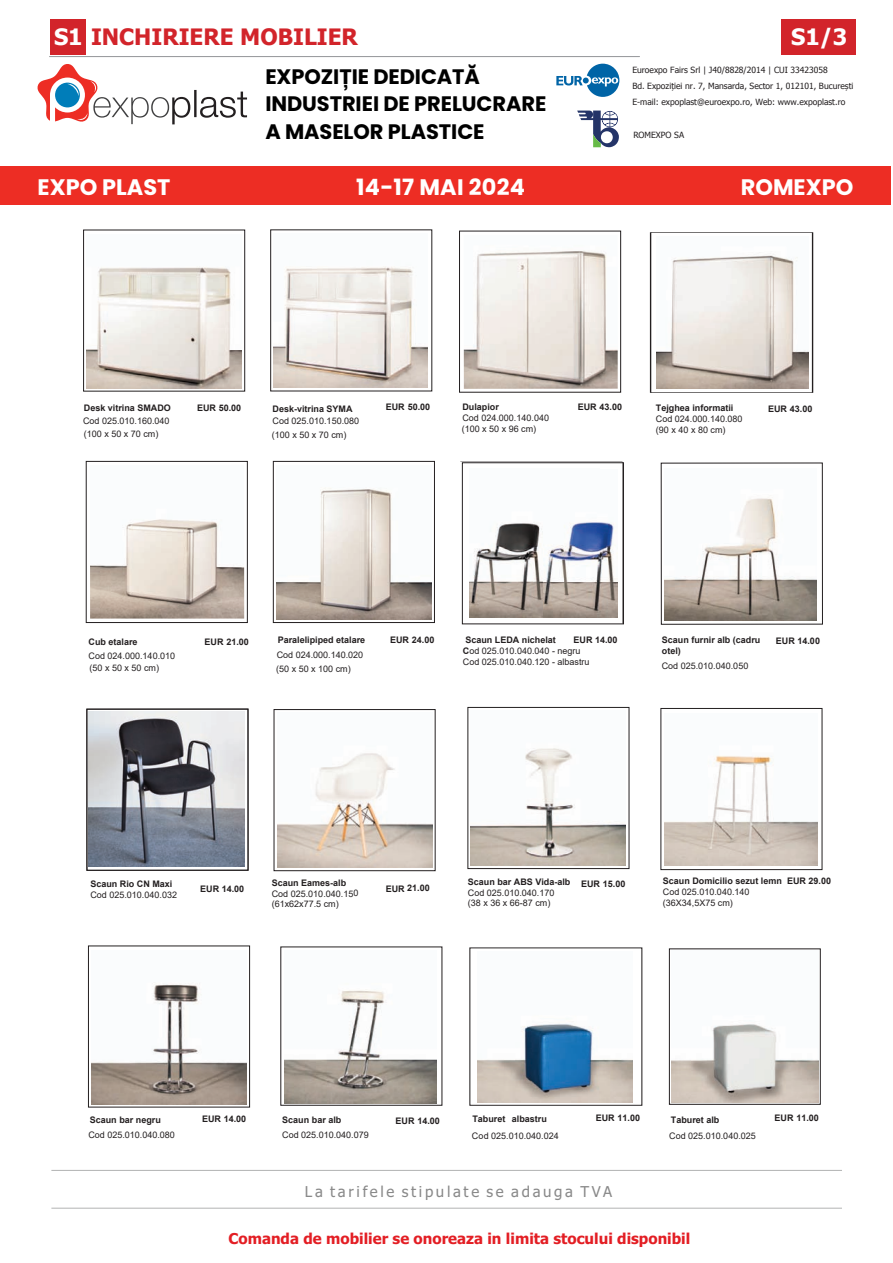
<style>
.page{position:relative;width:893px;height:1263px;background:#fff}
.page>*{position:absolute;margin:0;border:0;box-sizing:border-box;transform-origin:0 0}
.t1{font:700 22.5px "Poppins";color:#fff}
.t2{font:700 22.5px "Tahoma";color:#d2242a}
.t3{font:700 22.5px "Tahoma";color:#fff}
.t4{font:700 21px/27.5px "Poppins";letter-spacing:-.005em;color:#000}
.t5{font:700 15px "Tahoma";color:#e31e24}
.t6{font:15px "Tahoma";letter-spacing:.18em;color:#898989}
.t7{font:9px/10.8px "Arial";color:#231f20}
.t8{font:700 9px/10.8px "Arial";color:#231f20}
.t9{font:700 9px "Arial";color:#231f20}
.t10{font:8.55px/16.4px "Tahoma";color:#231f20}
.s1{color:#fff}
.s2{font-style:inherit}
.s3{font-weight:700}
</style>
<div class="page">
<hr style="left:51px;top:1208px;width:791px;height:1px;background:#b2b3b3">
<hr style="left:51px;top:1170px;width:791px;height:1px;background:#b2b3b3">
<hr style="left:50px;top:56px;width:589px;height:1px;background:#939598">
<div style="left:50px;top:19px;width:36px;height:36px;background:#d2242a"></div>
<div style="left:782px;top:19px;width:74px;height:36px;background:#d2242a"></div>
<img style="left:277px;top:488px;width:154px;height:132px">
<img style="left:90px;top:519px;width:154px;height:99px">
<img style="left:656px;top:254px;width:152px;height:134px">
<img style="left:87px;top:267px;width:154px;height:121px">
<div style="left:86px;top:461px;width:162px;height:162px;border:1px solid #231f20"></div>
<div style="left:273px;top:461px;width:162px;height:162px;border:1px solid #231f20"></div>
<div style="left:83px;top:230px;width:162px;height:161px;border:1px solid #231f20"></div>
<div style="left:661px;top:463px;width:162px;height:161px;border:1px solid #231f20"></div>
<div style="left:274px;top:709px;width:161px;height:162px;border:1px solid #231f20"></div>
<div style="left:459px;top:231px;width:162px;height:161px;border:1px solid #231f20"></div>
<div style="left:87px;top:709px;width:161px;height:161px;border:1px solid #231f20"></div>
<div style="left:650px;top:232px;width:163px;height:161px;border:1px solid #231f20"></div>
<img style="left:274px;top:266px;width:154px;height:121px">
<div style="left:462px;top:462px;width:162px;height:162px;border:1px solid #231f20"></div>
<img style="left:464px;top:251px;width:154px;height:138px">
<img style="left:469px;top:523px;width:75px;height:94px">
<img style="left:544px;top:522px;width:74px;height:95px">
<img style="left:665px;top:498px;width:151px;height:122px">
<img style="left:89px;top:712px;width:155px;height:155px">
<img style="left:278px;top:753px;width:154px;height:114px">
<svg style="left:91px;top:1062px;width:156px;height:43px"></svg>
<div style="left:661px;top:708px;width:161px;height:162px;border:1px solid #231f20"></div>
<div style="left:468px;top:707px;width:161px;height:162px;border:1px solid #231f20"></div>
<div style="left:88px;top:946px;width:162px;height:161px;border:1px solid #231f20"></div>
<img style="left:471px;top:748px;width:155px;height:117px">
<img style="left:665px;top:755px;width:153px;height:111px">
<img style="left:92px;top:984px;width:154px;height:120px">
<img style="left:284px;top:990px;width:153px;height:113px">
<div style="left:669px;top:949px;width:151px;height:155px;border:1px solid #231f20"></div>
<img style="left:477px;top:1021px;width:155px;height:81px">
<img style="left:671px;top:950px;width:148px;height:153px">
<div style="left:0;top:166px;width:891px;height:39px;background:#ed2d24"></div>
<svg style="left:556px;top:64px;width:63px;height:33px"></svg>
<svg style="left:577px;top:111px;width:42px;height:36px"></svg>
<svg style="left:38px;top:64px;width:209px;height:60px"></svg>
<h1 class="t2" style="left:54px;top:21px;width:305px"><span class="s1">S1</span> INCHIRIERE MOBILIER</h1>
<h1 class="t3" style="left:791px;top:21px;width:57px">S1/<span class="s2">3</span></h1>
<h1 class="t1" style="left:38px;top:174px;width:134px">EXPO PLAST</h1>
<h2 class="t4" style="left:265px;top:63px;width:282px">EXPOZIȚIE DEDICATĂ<br>INDUSTRIEI DE PRELUCRARE<br>A MASELOR PLASTICE</h2>
<h1 class="t1" style="left:356px;top:174px;width:170px">14-17 MAI 2024</h1>
<h1 class="t1" style="left:741px;top:174px;width:114px">ROMEXPO</h1>
<p class="t10" style="left:632px;top:61px;width:223px">Euroexpo Fairs Srl | J40/8828/2014 | CUI 33423058<br>Bd. Expoziției nr. 7, Mansarda, Sector 1, 012101, București<br>E-mail: expoplast@euroexpo.ro, Web: www.expoplast.ro</p>
<p class="t10" style="left:633px;top:126px;width:52px">ROMEXPO SA</p>
<p class="t8" style="left:84px;top:403px;width:89px">Desk vitrina SMADO</p>
<p class="t7" style="left:83px;top:415px;width:88px;line-height:12.3px">Cod 025.010.160.040 (100 x 50 x 70 cm)</p>
<p class="t9" style="left:197px;top:402px;width:46px">EUR <span class="s2">50</span>.00</p>
<p class="t8" style="left:273px;top:404px;width:82px">Desk-vitrina SYMA</p>
<p class="t7" style="left:272px;top:413px;width:89px;line-height:14.4px">Cod 025.010.150.080 (100 x 50 x 70 cm)</p>
<p class="t9" style="left:386px;top:401px;width:46px">EUR <span class="s2">50</span>.00</p>
<p class="t8" style="left:462px;top:402px;width:38px">Dulapior</p>
<p class="t7" style="left:462px;top:423px;width:76px">(100 x 50 x 96 cm)</p>
<p class="t7" style="left:462px;top:413px;width:88px">Cod 024.000.140.040</p>
<p class="t9" style="left:578px;top:400px;width:46px">EUR <span class="s2">43</span>.00</p>
<p class="t8" style="left:656px;top:403px;width:79px">Tejghea informatii</p>
<p class="t7" style="left:656px;top:413px;width:88px">Cod 024.000.140.080 (90 x 40 x 80 cm)</p>
<p class="t9" style="left:768px;top:402px;width:46px">EUR <span class="s2">43</span>.00</p>
<p class="t8" style="left:89px;top:636px;width:51px">Cub etalare</p>
<p class="t7" style="left:89px;top:649px;width:88px;line-height:12.8px">Cod 024.000.140.010 (50 x 50 x 50 cm)</p>
<p class="t9" style="left:205px;top:635px;width:46px">EUR <span class="s2">21</span>.00</p>
<p class="t8" style="left:662px;top:634px;width:100px">Scaun furnir alb (cadru otel)</p>
<p class="t7" style="left:662px;top:660px;width:88px">Cod 025.010.040.050</p>
<p class="t8" style="left:465px;top:634px;width:92px">Scaun LEDA nichelat</p>
<p class="t7" style="left:463px;top:634px;width:156px;text-indent:111px"><span class="s3">EUR 14.00<br>C</span>od 025.010.040.040 - negru<br>Cod 025.010.040.120 - albastru</p>
<p class="t8" style="left:278px;top:635px;width:89px">Paralelipiped etalare</p>
<p class="t7" style="left:276px;top:647px;width:89px;line-height:14.2px">Cod 024.000.140.020 (50 x 50 x 100 cm)</p>
<p class="t9" style="left:390px;top:634px;width:46px">EUR <span class="s2">24</span>.00</p>
<p class="t9" style="left:776px;top:634px;width:46px">EUR <span class="s2">14</span>.00</p>
<p class="t8" style="left:90px;top:878px;width:84px">Scaun Rio CN Maxi</p>
<p class="t7" style="left:90px;top:889px;width:88px">Cod 025.010.040.032</p>
<p class="t9" style="left:200px;top:882px;width:46px">EUR <span class="s2">14</span>.00</p>
<p class="t8" style="left:272px;top:877px;width:76px">Scaun Eames-alb</p>
<p class="t7" style="left:272px;top:888px;width:88px">Cod 025.010.040.150 (61x62x77.5 cm)</p>
<p class="t9" style="left:386px;top:882px;width:46px">EUR <span class="s2">2</span>1.00</p>
<p class="t8" style="left:468px;top:876px;width:104px">Scaun bar ABS Vida-alb</p>
<p class="t7" style="left:468px;top:887px;width:88px">Cod 025.010.040.170 (38 x 36 x 66-87 cm)</p>
<p class="t9" style="left:581px;top:877px;width:46px">EUR <span class="s2">15</span>.00</p>
<p class="t8" style="left:663px;top:876px;width:170px">Scaun Domicilio sezut lemn EUR 29.00</p>
<p class="t7" style="left:663px;top:886px;width:88px">Cod 025.010.040.140 (36X34,5X75 cm)</p>
<p class="t7" style="left:88px;top:1112px;width:88px;line-height:15.5px"><span class="s3">Scaun</span> <span class="s3">bar negru<br></span>Cod 025.010.040.080</p>
<p class="t9" style="left:202px;top:1113px;width:46px">EUR <span class="s2">14</span>.00</p>
<p class="t7" style="left:282px;top:1112px;width:88px;line-height:15.1px"><span class="s3">Scaun</span> <span class="s3">bar</span> <span class="s3">alb<br></span>Cod 025.010.040.079</p>
<p class="t9" style="left:396px;top:1114px;width:46px">EUR 1<span class="s2">4</span>.00</p>
<p class="t8" style="left:472px;top:1114px;width:76px">Taburet albastru</p>
<p class="t9" style="left:596px;top:1112px;width:46px">EUR <span class="s2">11</span>.00</p>
<p class="t7" style="left:472px;top:1130px;width:88px">Cod 025.010.040.024</p>
<h3 class="t6" style="left:305px;top:1185px;width:309px">La tarifele stipulate se adauga TVA</h3>
<p class="t8" style="left:671px;top:1114px;width:50px">Taburet alb</p>
<p class="t7" style="left:669px;top:1130px;width:88px">Cod 025.010.040.025</p>
<h3 class="t5" style="left:228px;top:1232px;width:463px">Comanda de mobilier se onoreaza in limita stocului disponibil</h3>
<p class="t9" style="left:775px;top:1111px;width:46px">EUR 1<span class="s2">1</span>.00</p>
</div>
